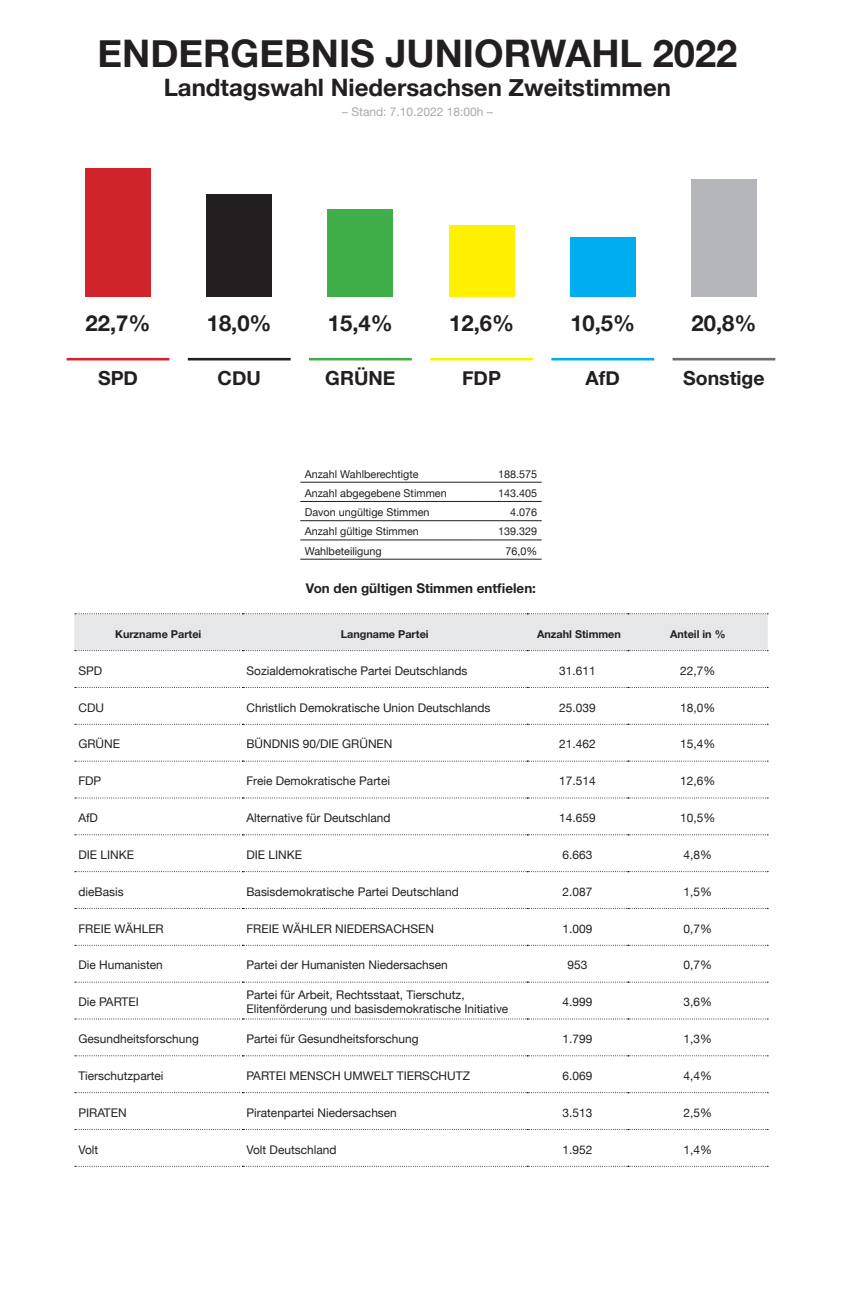
<style>
.page{position:relative;width:842px;height:1304px;background:#fff}
.page>*{position:absolute;margin:0;border:0;box-sizing:border-box;transform-origin:0 0}
.t1{font:700 38px "Helvetica Neue";color:#231f20}
.t2{font:700 24px "Helvetica Neue";color:#231f20}
.t3{font:700 22px "Helvetica Neue";color:#231f20}
.t4{font:700 19.4px "Helvetica Neue";color:#231f20}
.t5{font:700 13.4px "Helvetica Neue";color:#231f20}
.t6{font:12px "Helvetica Neue";color:#a8a9ad}
.t7{font:11.9px/14.3px "Helvetica Neue";color:#231f20}
.t8{font:10.8px "Helvetica Neue";color:#231f20}
.t9{font:700 10.8px "Helvetica Neue";color:#231f20}
</style>
<div class="page">
<div style="left:85px;top:168px;width:66px;height:129px;background:#d1232a"></div>
<div style="left:207px;top:195px;width:65px;height:102px;background:#231f20"></div>
<div style="left:328px;top:209px;width:65px;height:88px;background:#40ae49"></div>
<div style="left:449px;top:225px;width:65px;height:72px;background:#fff101"></div>
<div style="left:570px;top:237px;width:65px;height:60px;background:#00aeef"></div>
<div style="left:691px;top:179px;width:65px;height:118px;background:#b4b5b8"></div>
<hr style="left:67px;top:358px;width:102px;height:2px;background:#d1232a">
<hr style="left:188px;top:358px;width:103px;height:2px;background:#231f20">
<hr style="left:309px;top:358px;width:103px;height:2px;background:#40ae49">
<hr style="left:430px;top:358px;width:103px;height:2px;background:#fff101">
<hr style="left:551px;top:358px;width:103px;height:2px;background:#00aeef">
<hr style="left:672px;top:358px;width:103px;height:2px;background:#6c6d70">
<hr style="left:300px;top:482px;width:179px;height:1px;background:#231f20">
<hr style="left:479px;top:482px;width:63px;height:1px;background:#231f20">
<hr style="left:300px;top:501px;width:179px;height:1px;background:#231f20">
<hr style="left:479px;top:501px;width:63px;height:1px;background:#231f20">
<hr style="left:300px;top:520px;width:179px;height:1px;background:#231f20">
<hr style="left:479px;top:520px;width:63px;height:1px;background:#231f20">
<hr style="left:300px;top:540px;width:179px;height:1px;background:#231f20">
<hr style="left:479px;top:540px;width:63px;height:1px;background:#231f20">
<hr style="left:300px;top:559px;width:179px;height:1px;background:#231f20">
<hr style="left:479px;top:559px;width:63px;height:1px;background:#231f20">
<div style="left:74px;top:613px;width:694px;height:38px;background:#e6e7e9"></div>
<svg style="left:75px;top:687px;width:693px;height:1px"></svg>
<svg style="left:75px;top:724px;width:693px;height:1px"></svg>
<svg style="left:75px;top:761px;width:693px;height:1px"></svg>
<svg style="left:75px;top:797px;width:693px;height:1px"></svg>
<svg style="left:75px;top:834px;width:693px;height:1px"></svg>
<svg style="left:75px;top:871px;width:693px;height:1px"></svg>
<svg style="left:75px;top:908px;width:693px;height:1px"></svg>
<svg style="left:75px;top:945px;width:693px;height:1px"></svg>
<svg style="left:75px;top:982px;width:693px;height:1px"></svg>
<svg style="left:75px;top:1018px;width:693px;height:1px"></svg>
<svg style="left:75px;top:1055px;width:693px;height:1px"></svg>
<svg style="left:75px;top:1092px;width:693px;height:1px"></svg>
<svg style="left:75px;top:1129px;width:693px;height:1px"></svg>
<svg style="left:75px;top:1166px;width:693px;height:1px"></svg>
<h1 class="t1" style="left:98px;top:23px;width:641px">ENDERGEBNIS JUNIORWAHL 2022</h1>
<h2 class="t2" style="left:164px;top:68px;width:509px">Landtagswahl Niedersachsen Zweitstimmen</h2>
<p class="t6" style="left:342px;top:103px;width:152px">– Stand: 7.10.2022 18:00h –</p>
<h3 class="t3" style="left:86px;top:305px;width:66px">22,7%</h3>
<h3 class="t3" style="left:207px;top:305px;width:66px">18,0%</h3>
<h3 class="t3" style="left:328px;top:305px;width:66px">15,4%</h3>
<h3 class="t3" style="left:449px;top:305px;width:66px">12,6%</h3>
<h3 class="t3" style="left:570px;top:305px;width:66px">10,5%</h3>
<h3 class="t3" style="left:691px;top:305px;width:66px">20,8%</h3>
<h3 class="t4" style="left:98px;top:363px;width:41px">SPD</h3>
<h3 class="t4" style="left:218px;top:363px;width:45px">CDU</h3>
<h3 class="t4" style="left:325px;top:363px;width:72px">GRÜNE</h3>
<h3 class="t4" style="left:462px;top:363px;width:40px">FDP</h3>
<h3 class="t4" style="left:586px;top:363px;width:36px">AfD</h3>
<h3 class="t4" style="left:683px;top:363px;width:83px">Sonstige</h3>
<p class="t8" style="left:305px;top:466px;width:115px">Anzahl Wahlberechtigte</p>
<p class="t8" style="left:498px;top:466px;width:41px">188.575</p>
<p class="t8" style="left:305px;top:485px;width:144px">Anzahl abgegebene Stimmen</p>
<p class="t8" style="left:498px;top:485px;width:41px">143.405</p>
<p class="t8" style="left:305px;top:505px;width:126px">Davon ungültige Stimmen</p>
<p class="t8" style="left:510px;top:505px;width:29px">4.076</p>
<p class="t8" style="left:305px;top:524px;width:116px">Anzahl gültige Stimmen</p>
<p class="t8" style="left:498px;top:524px;width:41px">139.329</p>
<p class="t8" style="left:305px;top:543px;width:79px">Wahlbeteiligung</p>
<p class="t8" style="left:505px;top:543px;width:33px">76,0%</p>
<p class="t5" style="left:306px;top:578px;width:232px">Von den gültigen Stimmen entfielen:</p>
<p class="t9" style="left:115px;top:625px;width:88px">Kurzname Partei</p>
<p class="t9" style="left:341px;top:625px;width:89px">Langname Partei</p>
<p class="t9" style="left:537px;top:625px;width:85px">Anzahl Stimmen</p>
<p class="t9" style="left:670px;top:625px;width:57px">Anteil in %</p>
<p class="t7" style="left:78px;top:664px;width:25px">SPD</p>
<p class="t7" style="left:246px;top:664px;width:223px">Sozialdemokratische Partei Deutschlands</p>
<p class="t7" style="left:559px;top:664px;width:38px">31.611</p>
<p class="t7" style="left:680px;top:664px;width:37px">22,7%</p>
<p class="t7" style="left:78px;top:701px;width:27px">CDU</p>
<p class="t7" style="left:246px;top:701px;width:246px">Christlich Demokratische Union Deutschlands</p>
<p class="t7" style="left:559px;top:701px;width:38px">25.039</p>
<p class="t7" style="left:680px;top:701px;width:37px">18,0%</p>
<p class="t7" style="left:78px;top:738px;width:43px">GRÜNE</p>
<p class="t7" style="left:246px;top:738px;width:148px">BÜNDNIS 90/DIE GRÜNEN</p>
<p class="t7" style="left:559px;top:738px;width:38px">21.462</p>
<p class="t7" style="left:680px;top:738px;width:37px">15,4%</p>
<p class="t7" style="left:78px;top:774px;width:24px">FDP</p>
<p class="t7" style="left:246px;top:774px;width:145px">Freie Demokratische Partei</p>
<p class="t7" style="left:559px;top:774px;width:38px">17.514</p>
<p class="t7" style="left:680px;top:774px;width:37px">12,6%</p>
<p class="t7" style="left:78px;top:811px;width:21px">AfD</p>
<p class="t7" style="left:246px;top:811px;width:146px">Alternative für Deutschland</p>
<p class="t7" style="left:559px;top:811px;width:38px">14.659</p>
<p class="t7" style="left:680px;top:811px;width:37px">10,5%</p>
<p class="t7" style="left:78px;top:848px;width:57px">DIE LINKE</p>
<p class="t7" style="left:246px;top:848px;width:57px">DIE LINKE</p>
<p class="t7" style="left:563px;top:848px;width:31px">6.663</p>
<p class="t7" style="left:683px;top:848px;width:30px">4,8%</p>
<p class="t7" style="left:78px;top:885px;width:47px">dieBasis</p>
<p class="t7" style="left:246px;top:885px;width:214px">Basisdemokratische Partei Deutschland</p>
<p class="t7" style="left:563px;top:885px;width:31px">2.087</p>
<p class="t7" style="left:683px;top:885px;width:30px">1,5%</p>
<p class="t7" style="left:78px;top:922px;width:87px">FREIE WÄHLER</p>
<p class="t7" style="left:246px;top:922px;width:189px">FREIE WÄHLER NIEDERSACHSEN</p>
<p class="t7" style="left:563px;top:922px;width:31px">1.009</p>
<p class="t7" style="left:683px;top:922px;width:30px">0,7%</p>
<p class="t7" style="left:78px;top:959px;width:86px">Die Humanisten</p>
<p class="t7" style="left:246px;top:959px;width:203px">Partei der Humanisten Niedersachsen</p>
<p class="t7" style="left:568px;top:959px;width:21px">953</p>
<p class="t7" style="left:683px;top:959px;width:30px">0,7%</p>
<p class="t7" style="left:78px;top:995px;width:62px">Die PARTEI</p>
<p class="t7" style="left:246px;top:988px;width:263px">Partei für Arbeit, Rechtsstaat, Tierschutz,<br>Elitenförderung und basisdemokratische Initiative</p>
<p class="t7" style="left:563px;top:995px;width:31px">4.999</p>
<p class="t7" style="left:683px;top:995px;width:30px">3,6%</p>
<p class="t7" style="left:78px;top:1032px;width:122px">Gesundheitsforschung</p>
<p class="t7" style="left:246px;top:1032px;width:174px">Partei für Gesundheitsforschung</p>
<p class="t7" style="left:563px;top:1032px;width:31px">1.799</p>
<p class="t7" style="left:683px;top:1032px;width:30px">1,3%</p>
<p class="t7" style="left:78px;top:1069px;width:87px">Tierschutzpartei</p>
<p class="t7" style="left:246px;top:1069px;width:225px">PARTEI MENSCH UMWELT TIERSCHUTZ</p>
<p class="t7" style="left:563px;top:1069px;width:31px">6.069</p>
<p class="t7" style="left:683px;top:1069px;width:30px">4,4%</p>
<p class="t7" style="left:78px;top:1106px;width:50px">PIRATEN</p>
<p class="t7" style="left:246px;top:1106px;width:152px">Piratenpartei Niedersachsen</p>
<p class="t7" style="left:563px;top:1106px;width:31px">3.513</p>
<p class="t7" style="left:683px;top:1106px;width:30px">2,5%</p>
<p class="t7" style="left:78px;top:1143px;width:21px">Volt</p>
<p class="t7" style="left:246px;top:1143px;width:92px">Volt Deutschland</p>
<p class="t7" style="left:563px;top:1143px;width:31px">1.952</p>
<p class="t7" style="left:683px;top:1143px;width:30px">1,4%</p>
</div>
